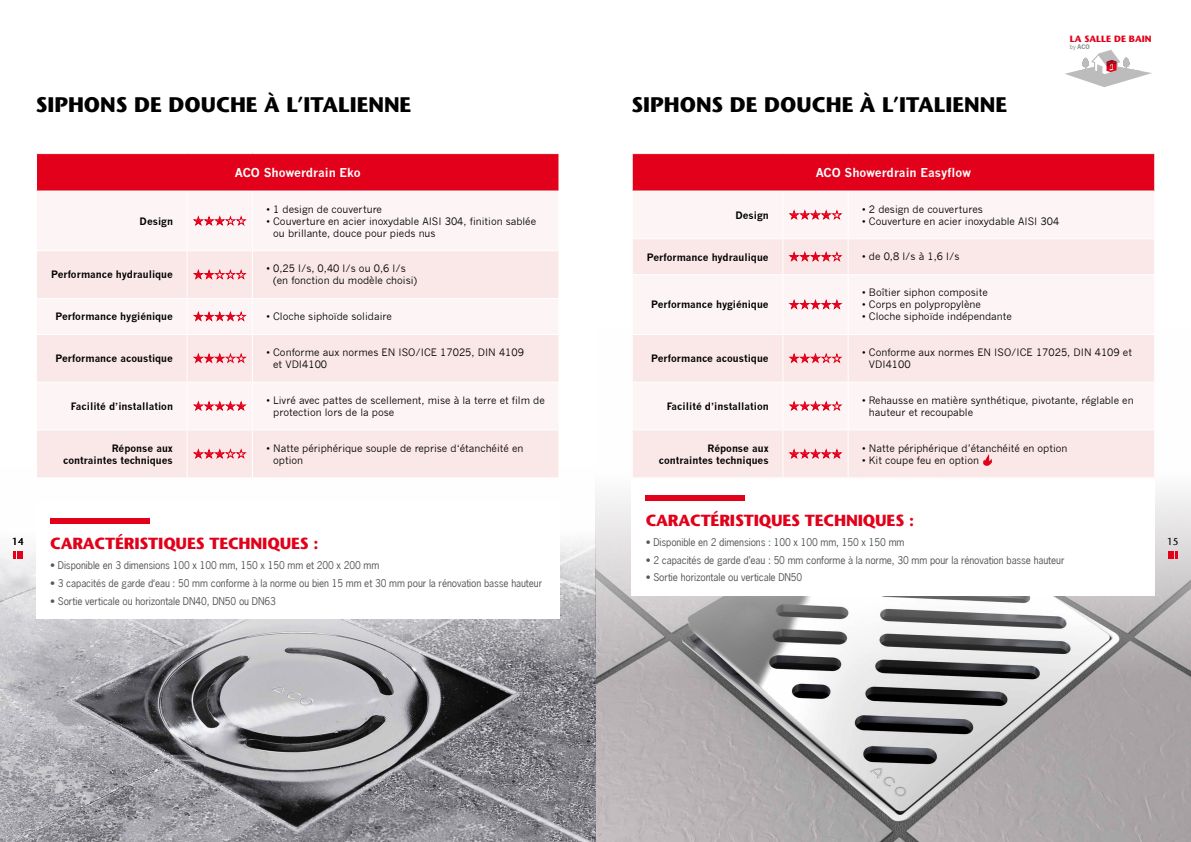
<style>
.page{position:relative;width:1191px;height:842px;background:#fff}
.page>*{position:absolute;margin:0;border:0;box-sizing:border-box;transform-origin:0 0}
.t1{font:700 21px "Stone Sans";color:#000}
.t2{font:700 16px "Stone Sans";letter-spacing:-.01em;color:#e2001a}
.t3{font:700 12px "News Gothic";color:#fff}
.t4{font:10px/12px "News Gothic";color:#000}
.t5{font:10px "News Gothic";letter-spacing:-.01em;color:#58585a}
.t6{font:700 10px/12px "News Gothic";color:#000;text-align:right}
.t7{font:10px "Stone Sans";color:#000}
.t8{font:700 9.1px "Stone Sans";color:#e2001a}
.t9{font:700 6px "News Gothic";color:#87888a}
.s1{font-weight:400}
</style>
<div class="page">
<img style="left:595px;top:491px;width:596px;height:351px">
<img style="left:0;top:540px;width:595px;height:302px">
<svg style="left:1168px;top:552px;width:9px;height:7px"></svg>
<svg style="left:13px;top:552px;width:10px;height:7px"></svg>
<div style="left:36px;top:502px;width:523px;height:117px;background:#fff"></div>
<div style="left:50px;top:519px;width:99px;height:5px;background:#e2001a"></div>
<div style="left:36px;top:154px;width:523px;height:37px;background:#e2001a"></div>
<svg style="left:37px;top:251px;width:521px;height:226px;fill:#fae7e7"></svg>
<hr style="left:36px;top:154px;width:1px;height:37px;background:#fff">
<hr style="left:558px;top:154px;width:1px;height:37px;background:#fff">
<hr style="left:187px;top:251px;width:1px;height:47px;background:#fff">
<hr style="left:252px;top:251px;width:1px;height:47px;background:#fff">
<hr style="left:36px;top:298px;width:151px;height:1px;background:#fff">
<hr style="left:187px;top:298px;width:65px;height:1px;background:#fff">
<hr style="left:187px;top:299px;width:1px;height:35px;background:#fff">
<hr style="left:252px;top:298px;width:307px;height:1px;background:#fff">
<hr style="left:252px;top:299px;width:1px;height:35px;background:#fff">
<hr style="left:36px;top:334px;width:151px;height:1px;background:#fff">
<hr style="left:187px;top:334px;width:65px;height:1px;background:#fff">
<hr style="left:187px;top:335px;width:1px;height:47px;background:#fff">
<hr style="left:252px;top:334px;width:307px;height:1px;background:#fff">
<hr style="left:252px;top:335px;width:1px;height:47px;background:#fff">
<hr style="left:36px;top:382px;width:151px;height:1px;background:#fff">
<hr style="left:187px;top:382px;width:65px;height:1px;background:#fff">
<hr style="left:187px;top:383px;width:1px;height:46px;background:#fff">
<hr style="left:252px;top:382px;width:307px;height:1px;background:#fff">
<hr style="left:252px;top:383px;width:1px;height:46px;background:#fff">
<hr style="left:36px;top:429px;width:151px;height:1px;background:#fff">
<hr style="left:187px;top:429px;width:65px;height:1px;background:#fff">
<hr style="left:187px;top:430px;width:1px;height:47px;background:#fff">
<hr style="left:252px;top:429px;width:307px;height:1px;background:#fff">
<hr style="left:252px;top:430px;width:1px;height:47px;background:#fff">
<svg style="left:1065px;top:50px;width:87px;height:37px"></svg>
<div style="left:631px;top:479px;width:524px;height:116px;background:#fff"></div>
<div style="left:645px;top:495px;width:100px;height:6px;background:#e2001a"></div>
<div style="left:632px;top:154px;width:522px;height:37px;background:#e2001a"></div>
<svg style="left:633px;top:239px;width:521px;height:238px;fill:#fae7e7"></svg>
<hr style="left:632px;top:154px;width:1px;height:37px;background:#fff">
<hr style="left:782px;top:239px;width:1px;height:35px;background:#fff">
<hr style="left:847px;top:239px;width:1px;height:35px;background:#fff">
<hr style="left:632px;top:274px;width:151px;height:1px;background:#fff">
<hr style="left:783px;top:274px;width:65px;height:1px;background:#fff">
<hr style="left:782px;top:275px;width:1px;height:59px;background:#fff">
<hr style="left:848px;top:274px;width:307px;height:1px;background:#fff">
<hr style="left:847px;top:275px;width:1px;height:59px;background:#fff">
<hr style="left:632px;top:334px;width:151px;height:1px;background:#fff">
<hr style="left:783px;top:334px;width:65px;height:1px;background:#fff">
<hr style="left:782px;top:335px;width:1px;height:47px;background:#fff">
<hr style="left:848px;top:334px;width:307px;height:1px;background:#fff">
<hr style="left:847px;top:335px;width:1px;height:47px;background:#fff">
<hr style="left:632px;top:382px;width:151px;height:1px;background:#fff">
<hr style="left:783px;top:382px;width:65px;height:1px;background:#fff">
<hr style="left:782px;top:383px;width:1px;height:46px;background:#fff">
<hr style="left:848px;top:382px;width:307px;height:1px;background:#fff">
<hr style="left:847px;top:383px;width:1px;height:46px;background:#fff">
<hr style="left:632px;top:429px;width:151px;height:1px;background:#fff">
<hr style="left:783px;top:429px;width:65px;height:1px;background:#fff">
<hr style="left:782px;top:430px;width:1px;height:47px;background:#fff">
<hr style="left:848px;top:429px;width:307px;height:1px;background:#fff">
<hr style="left:847px;top:430px;width:1px;height:47px;background:#fff">
<svg style="left:983px;top:454px;width:9px;height:12px"></svg>
<svg style="left:193px;top:215px;width:53px;height:11px"></svg>
<svg style="left:193px;top:269px;width:53px;height:11px"></svg>
<svg style="left:193px;top:311px;width:53px;height:11px"></svg>
<svg style="left:193px;top:353px;width:53px;height:10px"></svg>
<svg style="left:193px;top:400px;width:54px;height:11px"></svg>
<svg style="left:193px;top:448px;width:53px;height:11px"></svg>
<svg style="left:788px;top:209px;width:53px;height:11px"></svg>
<svg style="left:788px;top:251px;width:53px;height:11px"></svg>
<svg style="left:788px;top:299px;width:54px;height:11px"></svg>
<svg style="left:788px;top:353px;width:53px;height:10px"></svg>
<svg style="left:788px;top:400px;width:53px;height:11px"></svg>
<svg style="left:788px;top:448px;width:54px;height:11px"></svg>
<h1 class="t1" style="left:36px;top:92px;width:377px">SIPHONS DE DOUCHE À L’ITALIENNE</h1>
<p class="t6" style="left:140px;top:215px;width:35px">Design</p>
<p class="t3" style="left:235px;top:165px;width:127px">ACO Showerdrain Eko</p>
<p class="t4" style="left:266px;top:203px;width:117px">• 1 design de couverture</p>
<p class="t4" style="left:273px;top:215px;width:264px;text-indent:-7px">• Couverture en acier inoxydable AISI 304, finition sablée ou brillante, douce pour pieds nus</p>
<p class="t6" style="left:51px;top:269px;width:123px">Performance hydraulique</p>
<p class="t4" style="left:273px;top:263px;width:146px;text-indent:-7px">• 0,25 l/s, 0,40 l/s ou 0,6 l/s (en fonction du modèle choisi)</p>
<p class="t6" style="left:55px;top:310px;width:119px">Performance hygiénique</p>
<p class="t4" style="left:266px;top:311px;width:127px">• Cloche siphoïde solidaire</p>
<p class="t6" style="left:55px;top:352px;width:119px">Performance acoustique</p>
<p class="t4" style="left:273px;top:346px;width:252px;text-indent:-7px">• Conforme aux normes EN ISO/ICE 17025, DIN 4109 et VDI4100</p>
<p class="t6" style="left:71px;top:400px;width:103px">Facilité d’installation</p>
<p class="t4" style="left:273px;top:394px;width:273px;text-indent:-7px">• Livré avec pattes de scellement, mise à la terre et film de protection lors de la pose</p>
<p class="t6" style="left:63px;top:442px;width:111px">Réponse aux contraintes techniques</p>
<p class="t4" style="left:273px;top:442px;width:252px;text-indent:-7px">• Natte périphérique souple de reprise d‘étanchéité en option</p>
<h1 class="t1" style="left:631px;top:92px;width:377px">SIPHONS DE DOUCHE À L’ITALIENNE</h1>
<p class="t8" style="left:1069px;top:33px;width:83px">LA SALLE DE BAIN</p>
<p class="t9" style="left:1069px;top:43px;width:22px"><span class="s1">by</span> ACO</p>
<p class="t6" style="left:735px;top:209px;width:35px">Design</p>
<p class="t3" style="left:815px;top:165px;width:157px">ACO Showerdrain Easyflow</p>
<p class="t4" style="left:862px;top:203px;width:122px">• 2 design de couvertures</p>
<p class="t4" style="left:862px;top:215px;width:198px">• Couverture en acier inoxydable AISI 304</p>
<p class="t6" style="left:647px;top:251px;width:123px">Performance hydraulique</p>
<p class="t4" style="left:862px;top:251px;width:99px">• de 0,8 l/s à 1,6 l/s</p>
<p class="t6" style="left:651px;top:299px;width:119px">Performance hygiénique</p>
<p class="t4" style="left:862px;top:287px;width:127px">• Boîtier siphon composite</p>
<p class="t4" style="left:862px;top:299px;width:120px">• Corps en polypropylène</p>
<p class="t4" style="left:862px;top:311px;width:151px">• Cloche siphoïde indépendante</p>
<p class="t6" style="left:651px;top:352px;width:119px">Performance acoustique</p>
<p class="t4" style="left:869px;top:346px;width:264px;text-indent:-7px">• Conforme aux normes EN ISO/ICE 17025, DIN 4109 et<br>VDI4100</p>
<p class="t6" style="left:666px;top:400px;width:103px">Facilité d’installation</p>
<p class="t4" style="left:869px;top:394px;width:266px;text-indent:-7px">• Rehausse en matière synthétique, pivotante, réglable en hauteur et recoupable</p>
<p class="t6" style="left:659px;top:442px;width:111px">Réponse aux contraintes techniques</p>
<p class="t4" style="left:862px;top:442px;width:207px">• Natte périphérique d’étanchéité en option</p>
<p class="t4" style="left:862px;top:454px;width:118px">• Kit coupe feu en option</p>
<h2 class="t2" style="left:645px;top:511px;width:270px">CARACTÉRISTIQUES TECHNIQUES :</h2>
<p class="t5" style="left:645px;top:536px;width:260px">• Disponible en 2 dimensions : 100 x 100 mm, 150 x 150 mm</p>
<p class="t5" style="left:645px;top:553px;width:420px">• 2 capacités de garde d’eau : 50 mm conforme à la norme, 30 mm pour la rénovation basse hauteur</p>
<p class="t5" style="left:645px;top:571px;width:158px">• Sortie horizontale ou verticale DN50</p>
<p class="t7" style="left:12px;top:536px;width:13px">14</p>
<h2 class="t2" style="left:50px;top:534px;width:270px">CARACTÉRISTIQUES TECHNIQUES :</h2>
<p class="t7" style="left:1167px;top:536px;width:13px">15</p>
<p class="t5" style="left:50px;top:559px;width:331px">• Disponible en 3 dimensions 100 x 100 mm, 150 x 150 mm et 200 x 200 mm</p>
<p class="t5" style="left:50px;top:577px;width:493px">• 3 capacités de garde d‘eau : 50 mm conforme à la norme ou bien 15 mm et 30 mm pour la rénovation basse hauteur</p>
<p class="t5" style="left:50px;top:594px;width:227px">• Sortie verticale ou horizontale DN40, DN50 ou DN63</p>
</div>
